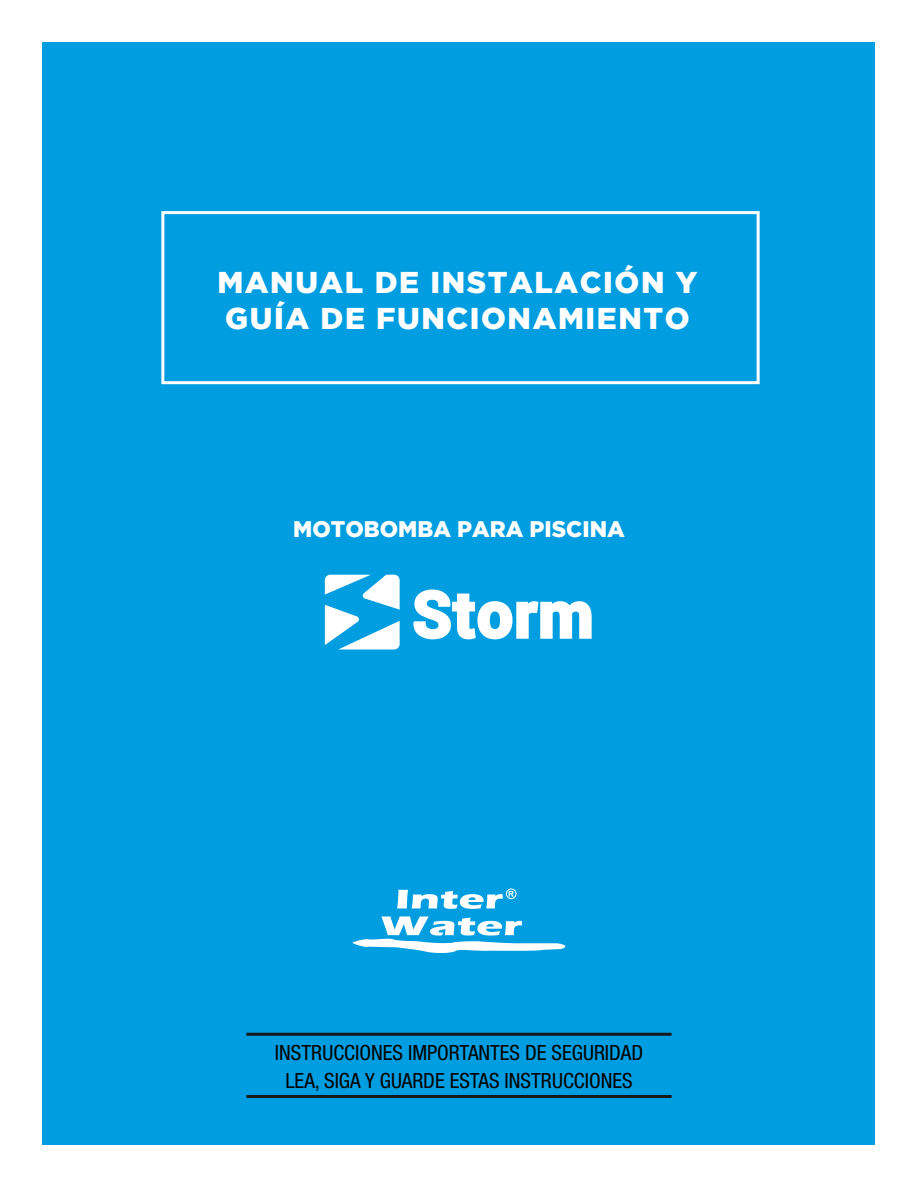
<style>
.page{position:relative;width:918px;height:1188px;background:#fff}
.page>*{position:absolute;margin:0;border:0;box-sizing:border-box;transform-origin:0 0}
.t1{font:900 30px/36px "Gotham";letter-spacing:.05em;color:#fff}
.t2{font:900 22.5px "Gotham";color:#fff}
.t3{font:condensed 21px/27.6px "Helvetica Neue LT Std";color:#000;text-align:center}
</style>
<div class="page">
<div style="left:43px;top:43px;width:832px;height:1102px;background:#009ee0"></div>
<div style="left:161px;top:211px;width:599px;height:173px;border:3px solid #fff"></div>
<hr style="left:246px;top:1033px;width:426px;height:3px;background:#1a171b">
<hr style="left:246px;top:1095px;width:426px;height:3px;background:#1a171b">
<svg style="left:397px;top:888px;width:120px;height:21px"></svg>
<svg style="left:352px;top:916px;width:213px;height:37px"></svg>
<svg style="left:413px;top:590px;width:179px;height:49px"></svg>
<svg style="left:325px;top:575px;width:75px;height:75px"></svg>
<h1 class="t1" style="left:217px;top:263px;width:482px">MANUAL DE INSTALACIÓN Y<br>GUÍA DE FUNCIONAMIENTO</h1>
<p class="t2" style="left:293px;top:516px;width:333px">MOTOBOMBA PARA PISCINA</p>
<p class="t3" style="left:275px;top:1039px;width:370px">INSTRUCCIONES IMPORTANTES DE SEGURIDAD<br>LEA, SIGA Y GUARDE ESTAS INSTRUCCIONES</p>
</div>
